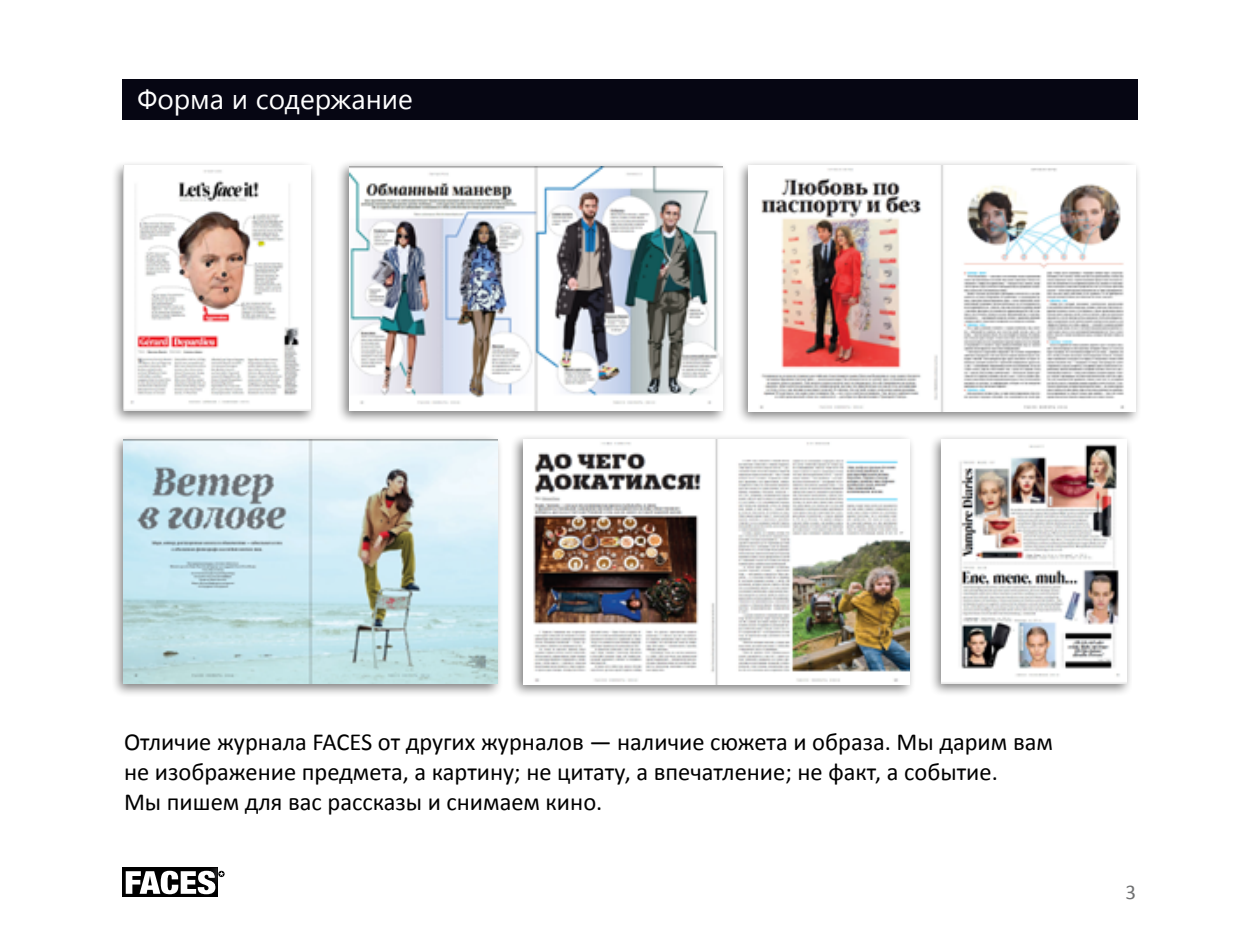
<style>
.page{position:relative;width:1260px;height:945px;background:#fff}
.page>*{position:absolute;margin:0;border:0;box-sizing:border-box;transform-origin:0 0}
.t1{font:28px "Segoe UI";color:#fff}
.t2{font:24.5px/29.8px "Calibri";color:#000}
.t3{font:21px "Calibri";color:#707172}
</style>
<div class="page">
<div style="left:111px;top:161px;width:207px;height:264px;background:#000;opacity:.5"></div>
<img style="left:124px;top:166px;width:187px;height:245px">
<div style="left:112px;top:434px;width:392px;height:264px;background:#000;opacity:.5"></div>
<img style="left:124px;top:439px;width:373px;height:245px">
<div style="left:337px;top:161px;width:392px;height:264px;background:#000;opacity:.5"></div>
<img style="left:349px;top:166px;width:374px;height:245px">
<div style="left:511px;top:434px;width:404px;height:264px;background:#000;opacity:.5"></div>
<img style="left:523px;top:439px;width:387px;height:245px">
<div style="left:737px;top:161px;width:404px;height:264px;background:#000;opacity:.5"></div>
<img style="left:749px;top:166px;width:386px;height:245px">
<div style="left:929px;top:434px;width:203px;height:262px;background:#000;opacity:.5"></div>
<img style="left:941px;top:439px;width:186px;height:245px">
<div style="left:122px;top:79px;width:1015px;height:41px;background:#060613"></div>
<div style="left:122px;top:868px;width:95px;height:29px;background:#000"></div>
<img style="left:212px;top:868px;width:5px;height:3px">
<svg style="left:126px;top:871px;width:99px;height:23px"></svg>
<p class="t1" style="left:137px;top:80px;width:277px">Форма и содержание</p>
<p class="t2" style="left:124px;top:728px;width:931px">Отличие журнала FACES от других журналов — наличие сюжета и образа. Мы дарим вам не изображение предмета, а картину; не цитату, а впечатление; не факт, а событие.<br>Мы пишем для вас рассказы и снимаем кино.</p>
<p class="t3" style="left:1125px;top:878px;width:12px">3</p>
</div>
